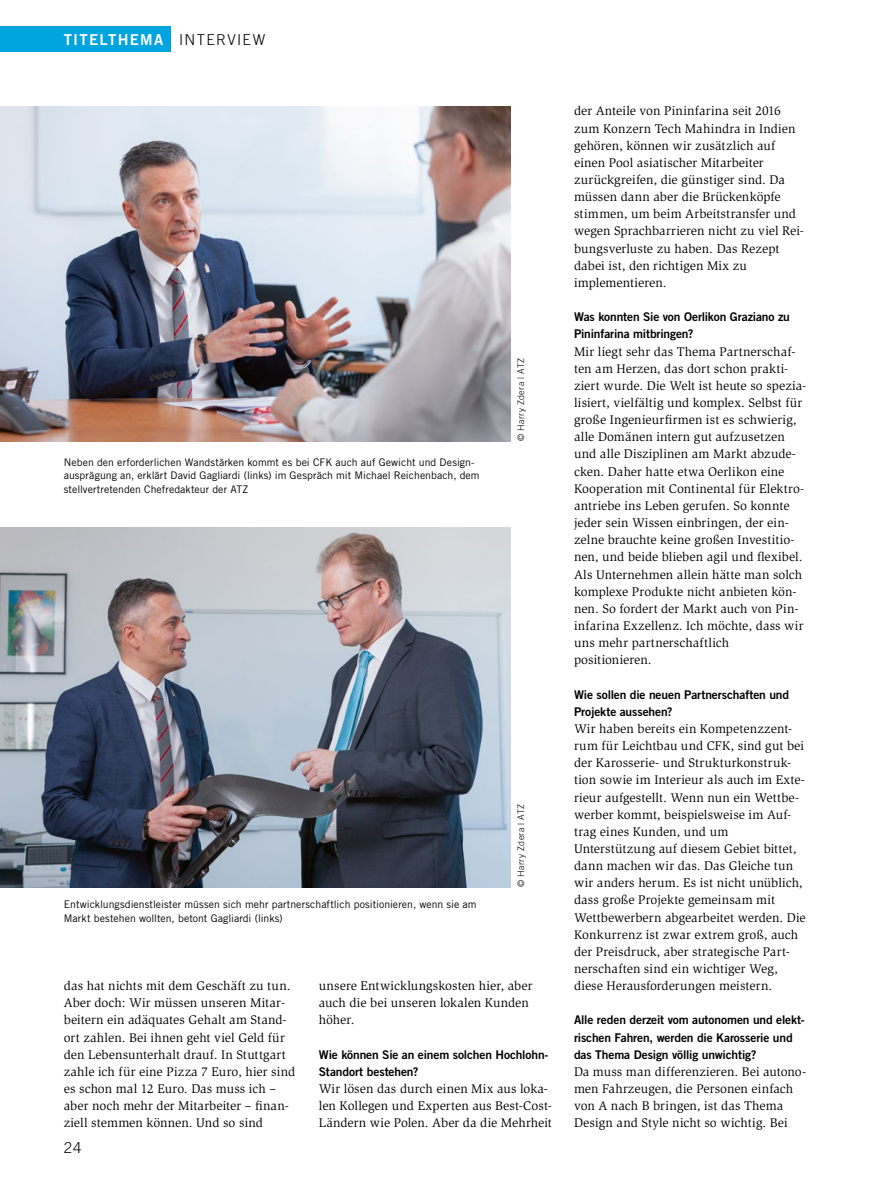
<style>
.page{position:relative;width:893px;height:1187px;background:#fff}
.page>*{position:absolute;margin:0;border:0;box-sizing:border-box;transform-origin:0 0}
.t1{font:15px "Trade Gothic LT Std Bd 2";letter-spacing:.08em;color:#fff}
.t2{font:300 15px "Trade Gothic LT Std";color:#000}
.Para_Answer_x{font:12.9px/17.1px "Slimbach Std";letter-spacing:.005em;color:#000}
.Para_Question_x{font:12px/17.1px "Trade Gothic LT Std Bd 2";letter-spacing:-.01em;color:#000}
.Image_Caption_x{font:10.5px/13.5px "Trade Gothic LT Std";letter-spacing:.005em;color:#000}
.Image_Source_x{font:300 9px "Trade Gothic LT Std";letter-spacing:.04em;color:#000}
.s1{font-family:"Trade Gothic LT Std";font-weight:300;color:#000}
</style>
<div class="page">
<img style="left:0;top:106px;width:510px;height:335px">
<img style="left:0;top:527px;width:510px;height:360px">
<div style="left:0;top:26px;width:171px;height:26px;background:#00a4df"></div>
<p class="t1" style="left:64px;top:30px;width:184px">TITELTHEMA <span class="s1">INTERVIEW</span></p>
<p class="Image_Caption_x" style="left:64px;top:455px;width:417px">Neben den erforderlichen Wandstärken kommt es bei CFK auch auf Gewicht und Design&shy;ausprägung an, erklärt David Gagliardi (links) im Gespräch mit Michael Reichenbach, dem stellvertretenden Chefredakteur der ATZ</p>
<p class="Image_Source_x" style="left:516px;top:441px;width:85px;rotate:-90deg">© HARRY ZDERA | ATZ</p>
<p class="Image_Caption_x" style="left:64px;top:897px;width:414px">Entwicklungsdienstleister müssen sich mehr partnerschaftlich positionieren, wenn sie am<br>Markt bestehen wollten, betont Gagliardi (links)</p>
<p class="Image_Source_x" style="left:516px;top:887px;width:85px;rotate:-90deg">© HARRY ZDERA | ATZ</p>
<p class="Para_Answer_x" style="left:64px;top:977px;width:233px">das hat nichts mit dem Geschäft zu tun.<br>Aber doch: Wir müssen unseren Mitar&shy;beitern ein adäquates Gehalt am Stand&shy;ort zahlen. Bei ihnen geht viel Geld für den Lebensunterhalt drauf. In Stuttgart zahle ich für eine Pizza 7 Euro, hier sind es schon mal 12 Euro. Das muss ich – aber noch mehr der Mitarbeiter – finan&shy;ziell stemmen können. Und so sind</p>
<p class="Para_Answer_x" style="left:319px;top:977px;width:215px">unsere Entwicklungskosten hier, aber auch die bei unseren lokalen Kunden höher.</p>
<p class="Para_Question_x" style="left:319px;top:1045px;width:231px">Wie können Sie an einem solchen Hochlohn-<br>Standort bestehen?</p>
<p class="Para_Answer_x" style="left:319px;top:1080px;width:235px">Wir lösen das durch einen Mix aus loka&shy;len Kollegen und Experten aus Best-Cost-<br>Ländern wie Polen. Aber da die Mehrheit</p>
<p class="t2" style="left:64px;top:1138px;width:19px">24</p>
<p class="Para_Answer_x" style="left:574px;top:103px;width:231px">der Anteile von Pininfarina seit 2016 zum Konzern Tech Mahindra in Indien gehören, können wir zusätzlich auf einen Pool asiatischer Mitarbeiter zurückgreifen, die günstiger sind. Da müssen dann aber die Brückenköpfe stimmen, um beim Arbeitstransfer und wegen Sprachbarrieren nicht zu viel Rei&shy;bungsverluste zu haben. Das Rezept dabei ist, den richtigen Mix zu implementieren.</p>
<p class="Para_Question_x" style="left:574px;top:308px;width:217px">Was konnten Sie von Oerlikon Graziano zu<br>Pininfarina mitbringen?</p>
<p class="Para_Answer_x" style="left:574px;top:343px;width:234px">Mir liegt sehr das Thema Partnerschaf&shy;ten am Herzen, das dort schon prakti&shy;ziert wurde. Die Welt ist heute so spezia&shy;lisiert, vielfältig und komplex. Selbst für große Ingenieurfirmen ist es schwierig, alle Domänen intern gut aufzusetzen und alle Disziplinen am Markt abzude&shy;cken. Daher hatte etwa Oerlikon eine Kooperation mit Continental für Elektro&shy;antriebe ins Leben gerufen. So konnte jeder sein Wissen einbringen, der ein&shy;zelne brauchte keine großen Investitio&shy;nen, und beide blieben agil und flexibel.<br>Als Unternehmen allein hätte man solch komplexe Produkte nicht anbieten kön&shy;nen. So fordert der Markt auch von Pin&shy;infarina Exzellenz. Ich möchte, dass wir uns mehr partnerschaftlich positionieren.</p>
<p class="Para_Question_x" style="left:574px;top:685px;width:217px">Wie sollen die neuen Partnerschaften und<br>Projekte aussehen?</p>
<p class="Para_Answer_x" style="left:574px;top:720px;width:233px">Wir haben bereits ein Kompetenzzent&shy;rum für Leichtbau und CFK, sind gut bei der Karosserie- und Strukturkonstruk&shy;tion sowie im Interieur als auch im Exte&shy;rieur aufgestellt. Wenn nun ein Wettbe&shy;werber kommt, beispielsweise im Auf&shy;trag eines Kunden, und um Unterstützung auf diesem Gebiet bittet, dann machen wir das. Das Gleiche tun wir anders herum. Es ist nicht unüblich, dass große Projekte gemeinsam mit Wettbewerbern abgearbeitet werden. Die Konkurrenz ist zwar extrem groß, auch der Preisdruck, aber strategische Part&shy;nerschaften sind ein wichtiger Weg, diese Herausforderungen meistern.</p>
<p class="Para_Question_x" style="left:574px;top:1011px;width:232px">Alle reden derzeit vom autonomen und elekt&shy;rischen Fahren, werden die Karosserie und das Thema Design völlig unwichtig?</p>
<p class="Para_Answer_x" style="left:574px;top:1063px;width:233px">Da muss man differenzieren. Bei autono&shy;men Fahrzeugen, die Personen einfach von A nach B bringen, ist das Thema Design and Style nicht so wichtig. Bei</p>
</div>
